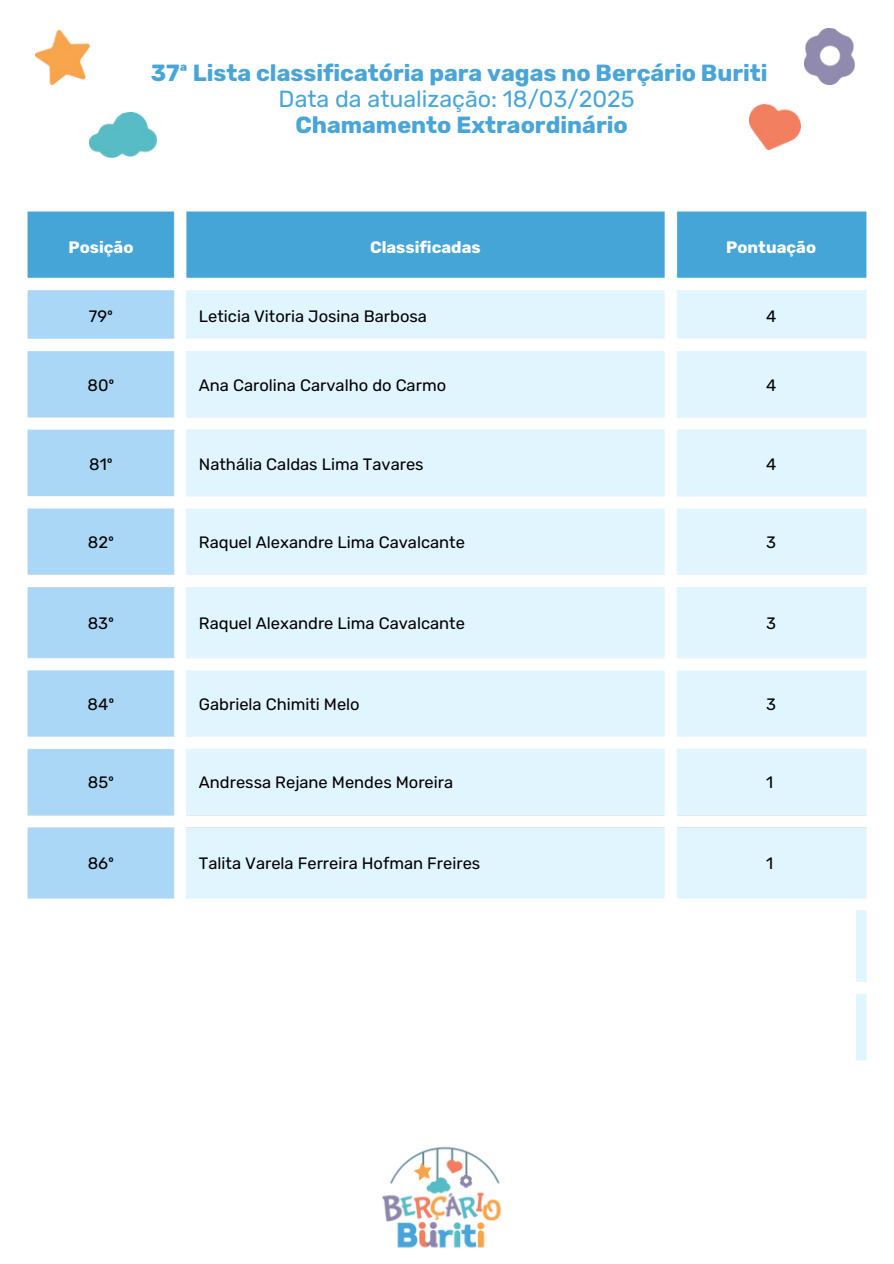
<style>
.page{position:relative;width:894px;height:1264px;background:#fff}
.page>*{position:absolute;margin:0;border:0;box-sizing:border-box;transform-origin:0 0}
.t1{font:700 23.25px/25.8px "Rubik";color:#48a5d9;text-align:center}
.t2{font:16.5px "Rubik";color:#000}
.t3{font:700 16.5px "Rubik";color:#fff}
.s1{font-weight:400}
</style>
<div class="page">
<img style="left:382px;top:1146px;width:120px;height:102px">
<img style="left:27px;top:211px;width:840px;height:850px">
<img style="left:89px;top:113px;width:68px;height:45px">
<img style="left:35px;top:30px;width:54px;height:54px">
<img style="left:749px;top:105px;width:51px;height:45px">
<img style="left:804px;top:29px;width:50px;height:56px">
<div style="left:20px;top:902px;width:835px;height:219px;background:#fff"></div>
<p class="t1" style="left:151px;top:61px;width:618px">37ª Lista classificatória para vagas no Berçário Buriti<br><span class="s1">Data da atualização: 18/03/2025<br></span>Chamamento Extraordinário</p>
<p class="t3" style="left:68px;top:237px;width:66px">Posição</p>
<p class="t3" style="left:370px;top:237px;width:112px">Classificadas</p>
<p class="t3" style="left:726px;top:237px;width:91px">Pontuação</p>
<p class="t2" style="left:89px;top:307px;width:26px">79º</p>
<p class="t2" style="left:199px;top:307px;width:229px">Leticia Vitoria Josina Barbosa</p>
<p class="t2" style="left:766px;top:307px;width:12px">4</p>
<h2 class="t2" style="left:87px;top:376px;width:28px">80º</h2>
<p class="t2" style="left:199px;top:376px;width:249px">Ana Carolina Carvalho do Carmo</p>
<p class="t2" style="left:766px;top:376px;width:12px">4</p>
<p class="t2" style="left:89px;top:454px;width:25px">81º</p>
<p class="t2" style="left:199px;top:454px;width:226px">Nathália Caldas Lima Tavares</p>
<p class="t2" style="left:766px;top:454px;width:12px">4</p>
<h1 class="t2" style="left:88px;top:532px;width:28px">82º</h1>
<p class="t2" style="left:199px;top:532px;width:267px">Raquel Alexandre Lima Cavalcante</p>
<p class="t2" style="left:766px;top:532px;width:11px">3</p>
<p class="t2" style="left:88px;top:613px;width:28px">83º</p>
<p class="t2" style="left:199px;top:613px;width:267px">Raquel Alexandre Lima Cavalcante</p>
<p class="t2" style="left:766px;top:613px;width:11px">3</p>
<h2 class="t2" style="left:88px;top:694px;width:28px">84º</h2>
<p class="t2" style="left:199px;top:694px;width:162px">Gabriela Chimiti Melo</p>
<p class="t2" style="left:766px;top:694px;width:11px">3</p>
<p class="t2" style="left:88px;top:772px;width:28px">85º</p>
<p class="t2" style="left:199px;top:772px;width:256px">Andressa Rejane Mendes Moreira</p>
<p class="t2" style="left:766px;top:772px;width:9px">1</p>
<p class="t2" style="left:88px;top:853px;width:28px">86º</p>
<p class="t2" style="left:199px;top:853px;width:283px">Talita Varela Ferreira Hofman Freires</p>
<h2 class="t2" style="left:765px;top:853px;width:9px">1</h2>
</div>
